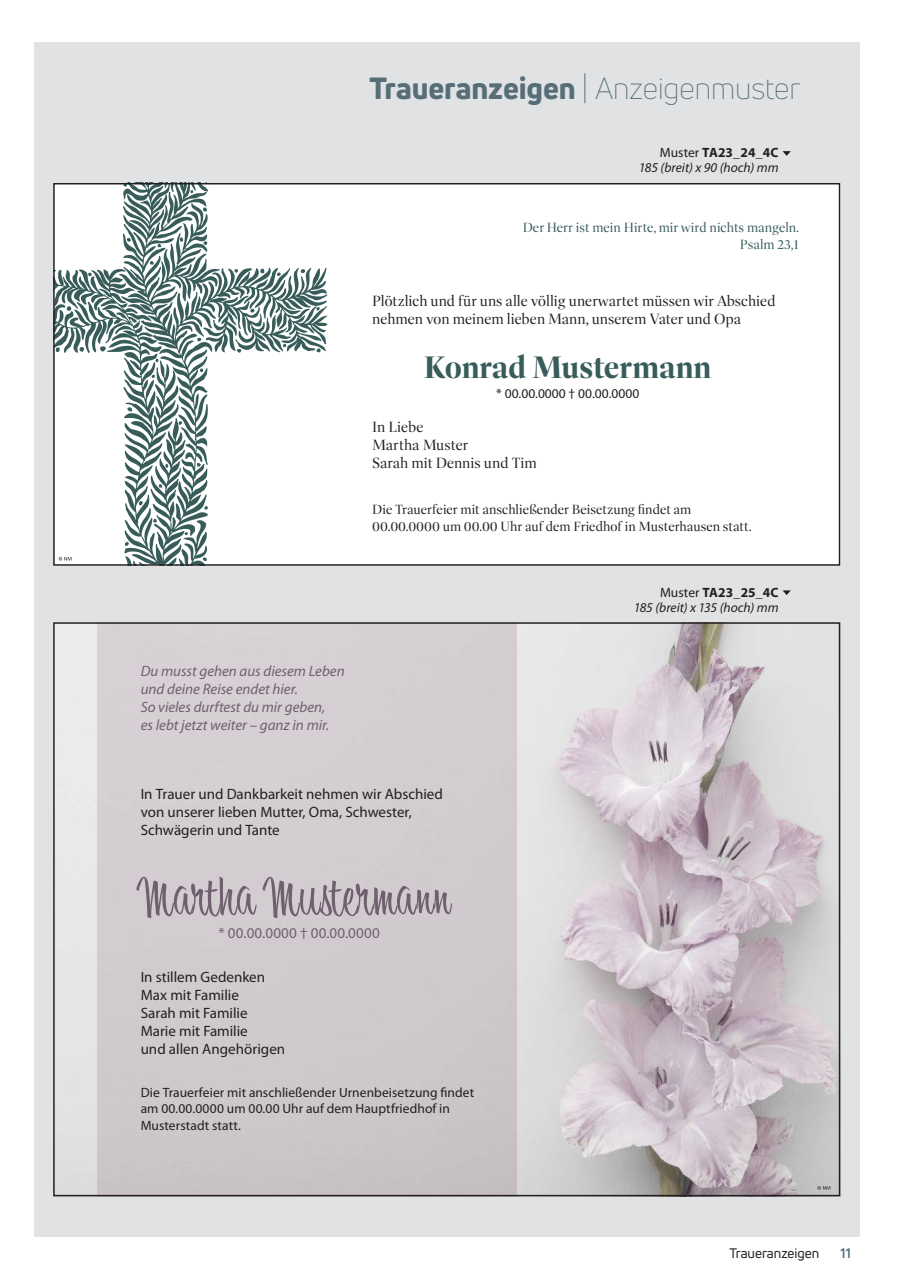
<style>
.page{position:relative;width:902px;height:1280px;background:#fff}
.page>*{position:absolute;margin:0;border:0;box-sizing:border-box;transform-origin:0 0}
.t1{font:54.15px "Bounce Script";letter-spacing:.02em;color:#70606f}
.t2{font:700 31.5px "Dashiell Fine";color:#375c5a}
.t3{font:300 30px "Uni Neue";color:#576e78}
.t4{font:15px/18px "Myriad Pro";color:#231f20}
.t5{font:15px/18px "Dashiell Fine";color:#231f20}
.t6{font:italic 15px/18px "Myriad Pro";color:#70606f}
.t7{font:15px "Myriad Pro";letter-spacing:.015em;color:#70606f}
.t8{font:13.5px/16.2px "Myriad Pro";letter-spacing:.005em;color:#231f20}
.t9{font:13.5px/16.2px "Dashiell Fine";color:#231f20}
.t10{font:13.5px/16.2px "Dashiell Fine";color:#375c5a;text-align:right}
.t11{font:italic 13.5px "Myriad Pro";color:#231f20}
.t12{font:700 13.5px "Myriad Pro";color:#231f20}
.t13{font:13.5px "Uni Neue";color:#231f20}
.t14{font:700 13.5px "Uni Neue";color:#576e78}
.s1{font-weight:800}
.s2{font-weight:400}
</style>
<div class="page">
<div style="left:34px;top:43px;width:825px;height:1194px;background:#e1e2e4"></div>
<img style="left:56px;top:625px;width:781px;height:568px">
<div style="left:97px;top:622px;width:419px;height:574px;background:#d1cbcf"></div>
<svg style="left:817px;top:1186px;width:13px;height:4px"></svg>
<div style="left:53px;top:183px;width:787px;height:383px;background:#fff"></div>
<svg style="left:56px;top:186px;width:272px;height:377px"></svg>
<div style="left:53px;top:183px;width:787px;height:383px;border:2px solid #231f20"></div>
<svg style="left:59px;top:557px;width:12px;height:4px"></svg>
<svg style="left:782px;top:151px;width:8px;height:5px"></svg>
<svg style="left:782px;top:590px;width:8px;height:5px"></svg>
<h3 class="t3" style="left:369px;top:70px;width:432px"><span class="s1">Traueranzeigen</span> | Anzeigenmuster</h3>
<p class="t12" style="left:659px;top:144px;width:120px"><span class="s2">Muster</span> TA23_24_4C</p>
<p class="t11" style="left:639px;top:159px;width:141px">185 (breit) x 90 (hoch) mm</p>
<p class="t10" style="left:522px;top:220px;width:278px">Der Herr ist mein Hirte, mir wird nichts mangeln.<br>Psalm 23,1</p>
<p class="t5" style="left:372px;top:292px;width:405px">Plötzlich und für uns alle völlig unerwartet müssen wir Abschied nehmen von meinem lieben Mann, unserem Vater und Opa</p>
<p class="t2" style="left:423px;top:348px;width:289px">Konrad Mustermann</p>
<p class="t8" style="left:496px;top:386px;width:144px">* 00.00.0000 † 00.00.0000</p>
<p class="t5" style="left:372px;top:419px;width:166px">In Liebe<br>Martha Muster<br>Sarah mit Dennis und Tim</p>
<p class="t9" style="left:372px;top:502px;width:381px">Die Trauerfeier mit anschließender Beisetzung findet am<br>00.00.0000 um 00.00 Uhr auf dem Friedhof in Musterhausen statt.</p>
<p class="t6" style="left:141px;top:662px;width:205px">Du musst gehen aus diesem Leben und deine Reise endet hier.<br>So vieles durftest du mir geben,<br>es lebt jetzt weiter – ganz in mir.</p>
<p class="t4" style="left:141px;top:784px;width:304px">In Trauer und Dankbarkeit nehmen wir Abschied von unserer lieben Mutter, Oma, Schwester,<br>Schwägerin und Tante</p>
<p class="t1" style="left:141px;top:867px;width:311px">Martha Mustermann</p>
<p class="t7" style="left:218px;top:924px;width:163px">* 00.00.0000 † 00.00.0000</p>
<p class="t4" style="left:141px;top:968px;width:146px">In stillem Gedenken<br>Max mit Familie<br>Sarah mit Familie<br>Marie mit Familie<br>und allen Angehörigen</p>
<p class="t8" style="left:141px;top:1084px;width:335px">Die Trauerfeier mit anschließender Urnenbeisetzung findet am 00.00.0000 um 00.00 Uhr auf dem Hauptfriedhof in<br>Musterstadt statt.</p>
<p class="t12" style="left:660px;top:583px;width:120px"><span class="s2">Muster</span> TA23_25_4C</p>
<p class="t11" style="left:633px;top:599px;width:146px">185 (breit) x 135 (hoch) mm</p>
<p class="t13" style="left:729px;top:1245px;width:91px">Traueranzeigen</p>
<p class="t14" style="left:840px;top:1245px;width:12px">11</p>
</div>
